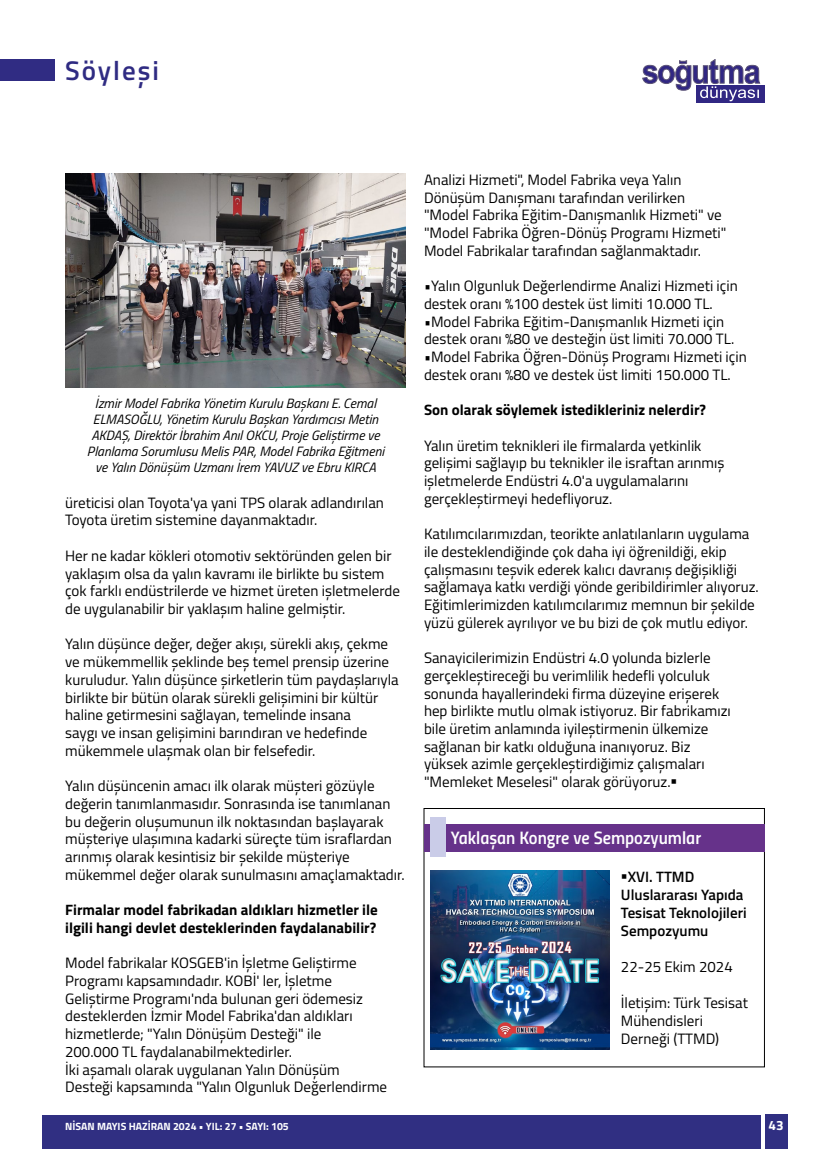
<style>
.page{position:relative;width:830px;height:1149px;background:#fff}
.page>*{position:absolute;margin:0;border:0;box-sizing:border-box;transform-origin:0 0}
.t1{font:600 27px "Titillium";letter-spacing:.075em;color:#2f2b82}
.t2{font:18px "Titillium Semibold Upright";color:#fff}
.t3{font:15px/17.7px "Titillium";color:#000}
.t4{font:700 15px/17.7px "Titillium";color:#000}
.t5{font:600 15px/18px "Titillium";color:#000}
.t6{font:italic 13.5px/16.2px "Titillium";color:#000;text-align:center}
.t7{font:700 13.5px "Titillium";color:#fff}
.t8{font:700 10.5px "Titillium";color:#fff}
</style>
<div class="page">
<img style="left:65px;top:173px;width:341px;height:214px">
<img style="left:430px;top:870px;width:179px;height:179px">
<div style="left:424px;top:824px;width:340px;height:27px;background:#66328a"></div>
<div style="left:430px;top:817px;width:15px;height:39px;background:#cacce8"></div>
<div style="left:42px;top:1114px;width:717px;height:34px;background:#302f82"></div>
<div style="left:696px;top:85px;width:68px;height:18px;background:#312783"></div>
<svg style="left:642px;top:60px;width:117px;height:41px"></svg>
<div style="left:0;top:60px;width:55px;height:21px;background:#302c83"></div>
<div style="left:764px;top:1114px;width:23px;height:34px;background:#302f82"></div>
<h1 class="t1" style="left:65px;top:50px;width:95px">Söyleşi</h1>
<p class="t6" style="left:87px;top:394px;width:298px">İzmir Model Fabrika Yönetim Kurulu Başkanı E. Cemal ELMASOĞLU, Yönetim Kurulu Başkan Yardımcısı Metin AKDAŞ, Direktör İbrahim Anıl OKCU, Proje Geliştirme ve Planlama Sorumlusu Melis PAR, Model Fabrika Eğitmeni ve Yalın Dönüşüm Uzmanı İrem YAVUZ ve Ebru KIRCA</p>
<p class="t3" style="left:65px;top:492px;width:320px">üreticisi olan Toyota'ya yani TPS olarak adlandırılan<br>Toyota üretim sistemine dayanmaktadır.</p>
<p class="t3" style="left:65px;top:546px;width:336px">Her ne kadar kökleri otomotiv sektöründen gelen bir yaklaşım olsa da yalın kavramı ile birlikte bu sistem çok farklı endüstrilerde ve hizmet üreten işletmelerde de uygulanabilir bir yaklaşım haline gelmiştir.</p>
<p class="t3" style="left:65px;top:634px;width:335px">Yalın düşünce değer, değer akışı, sürekli akış, çekme ve mükemmellik şeklinde beş temel prensip üzerine kuruludur. Yalın düşünce şirketlerin tüm paydaşlarıyla birlikte bir bütün olarak sürekli gelişimini bir kültür haline getirmesini sağlayan, temelinde insana<br>saygı ve insan gelişimini barındıran ve hedefinde mükemmele ulaşmak olan bir felsefedir.</p>
<p class="t3" style="left:65px;top:776px;width:341px">Yalın düşüncenin amacı ilk olarak müşteri gözüyle değerin tanımlanmasıdır. Sonrasında ise tanımlanan bu değerin oluşumunun ilk noktasından başlayarak müşteriye ulaşımına kadarki süreçte tüm israflardan arınmış olarak kesintisiz bir şekilde müşteriye mükemmel değer olarak sunulmasını amaçlamaktadır.</p>
<p class="t4" style="left:65px;top:900px;width:314px">Firmalar model fabrikadan aldıkları hizmetler ile ilgili hangi devlet desteklerinden faydalanabilir?</p>
<p class="t3" style="left:65px;top:953px;width:323px">Model fabrikalar KOSGEB'in İşletme Geliştirme Programı kapsamındadır. KOBİ' ler, İşletme Geliştirme Programı'nda bulunan geri ödemesiz desteklerden İzmir Model Fabrika'dan aldıkları hizmetlerde; "Yalın Dönüşüm Desteği" ile<br>200.000 TL faydalanabilmektedirler.<br>İki aşamalı olarak uygulanan Yalın Dönüşüm Desteği kapsamında "Yalın Olgunluk Değerlendirme</p>
<p class="t3" style="left:424px;top:170px;width:304px">Analizi Hizmeti", Model Fabrika veya Yalın Dönüşüm Danışmanı tarafından verilirken "Model Fabrika Eğitim-Danışmanlık Hizmeti" ve "Model Fabrika Öğren-Dönüş Programı Hizmeti" Model Fabrikalar tarafından sağlanmaktadır.</p>
<p class="t3" style="left:424px;top:276px;width:315px">•Yalın Olgunluk Değerlendirme Analizi Hizmeti için destek oranı %100 destek üst limiti 10.000 TL.</p>
<p class="t3" style="left:424px;top:311px;width:311px">•Model Fabrika Eğitim-Danışmanlık Hizmeti için destek oranı %80 ve desteğin üst limiti 70.000 TL.</p>
<p class="t3" style="left:424px;top:347px;width:324px">•Model Fabrika Öğren-Dönüş Programı Hizmeti için destek oranı %80 ve destek üst limiti 150.000 TL.</p>
<p class="t4" style="left:424px;top:400px;width:283px">Son olarak söylemek istedikleriniz nelerdir?</p>
<p class="t3" style="left:424px;top:435px;width:302px">Yalın üretim teknikleri ile firmalarda yetkinlik gelişimi sağlayıp bu teknikler ile israftan arınmış işletmelerde Endüstri 4.0'a uygulamalarını gerçekleştirmeyi hedefliyoruz.</p>
<p class="t3" style="left:424px;top:524px;width:336px">Katılımcılarımızdan, teorikte anlatılanların uygulama ile desteklendiğinde çok daha iyi öğrenildiği, ekip çalışmasını teşvik ederek kalıcı davranış değişikliği sağlamaya katkı verdiği yönde geribildirimler alıyoruz.<br>Eğitimlerimizden katılımcılarımız memnun bir şekilde yüzü gülerek ayrılıyor ve bu bizi de çok mutlu ediyor.</p>
<p class="t3" style="left:424px;top:648px;width:308px">Sanayicilerimizin Endüstri 4.0 yolunda bizlerle gerçekleştireceği bu verimlilik hedefli yolculuk sonunda hayallerindeki firma düzeyine erişerek hep birlikte mutlu olmak istiyoruz. Bir fabrikamızı bile üretim anlamında iyileştirmenin ülkemize sağlanan bir katkı olduğuna inanıyoruz. Biz yüksek azimle gerçekleştirdiğimiz çalışmaları "Memleket Meselesi" olarak görüyoruz.▪</p>
<p class="t2" style="left:450px;top:823px;width:252px">Yaklaşan Kongre ve Sempozyumlar</p>
<p class="t5" style="left:620px;top:866px;width:127px">▪XVI. TTMD<br>Uluslararası Yapıda<br>Tesisat Teknolojileri<br>Sempozyumu</p>
<p class="t3" style="left:620px;top:956px;width:113px">22-25 Ekim 2024</p>
<p class="t3" style="left:620px;top:992px;width:128px">İletişim: Türk Tesisat<br>Mühendisleri<br>Derneği (TTMD)</p>
<p class="t8" style="left:65px;top:1117px;width:225px">NİSAN MAYIS HAZİRAN 2024 • YIL: 27 • SAYI: 105</p>
<p class="t7" style="left:768px;top:1114px;width:17px">43</p>
</div>
